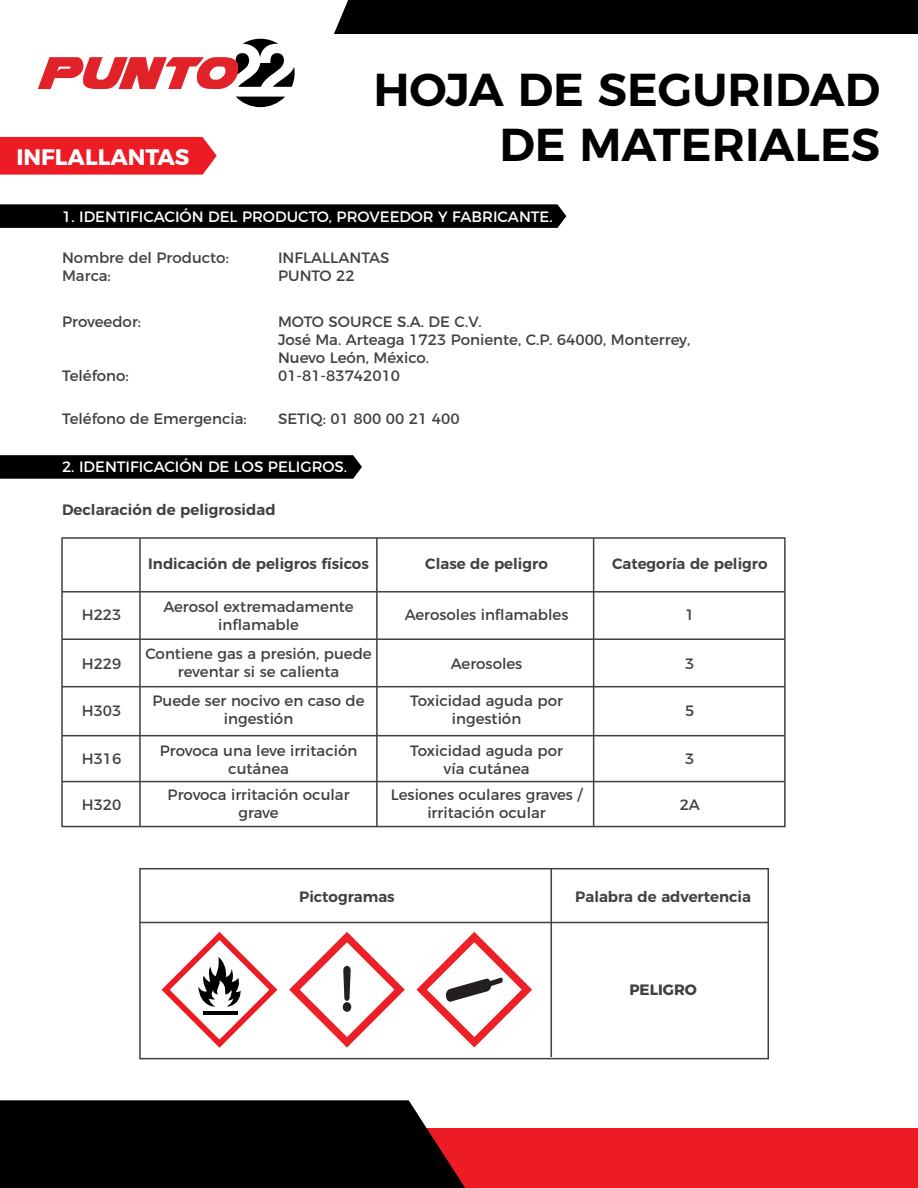
<style>
.page{position:relative;width:918px;height:1188px;background:#fff}
.page>*{position:absolute;margin:0;border:0;box-sizing:border-box;transform-origin:0 0}
.t1{font:600 46.05px "Montserrat";color:#000}
.t2{font:700 22.5px "Montserrat";color:#fff}
.t3{font:15px/18px "Montserrat";color:#414042;text-align:center}
.t4{font:600 15px "Montserrat";color:#414042}
.t5{font:15px "Montserrat";color:#fff}
.t6{font:700 15px "Montserrat";color:#414042}
</style>
<div class="page">
<svg style="left:0;top:204px;width:566px;height:24px;background:#060606"></svg>
<svg style="left:0;top:455px;width:362px;height:24px;background:#070707"></svg>
<div style="left:0;top:0;width:918px;height:34px;background:#000"></div>
<div style="left:0;top:1129px;width:918px;height:59px;background:#ed1c24"></div>
<div style="left:0;top:1100px;width:465px;height:88px;background:#000"></div>
<svg style="left:0;top:0;width:348px;height:108px"></svg>
<div style="left:0;top:137px;width:217px;height:38px;background:#ed1c24"></div>
<div style="left:61px;top:537px;width:725px;height:290px;border:2px solid #414042"></div>
<hr style="left:62px;top:591px;width:723px;height:2px;background:#414042">
<hr style="left:62px;top:638px;width:723px;height:2px;background:#414042">
<hr style="left:62px;top:686px;width:723px;height:1px;background:#414042">
<hr style="left:62px;top:735px;width:723px;height:1px;background:#414042">
<hr style="left:62px;top:781px;width:723px;height:1px;background:#414042">
<hr style="left:139px;top:538px;width:2px;height:289px;background:#414042">
<hr style="left:376px;top:538px;width:2px;height:289px;background:#414042">
<hr style="left:593px;top:538px;width:1px;height:289px;background:#414042">
<div style="left:139px;top:868px;width:630px;height:191px;border:2px solid #414042"></div>
<hr style="left:140px;top:922px;width:628px;height:1px;background:#414042">
<hr style="left:551px;top:869px;width:1px;height:188px;background:#414042">
<svg style="left:161px;top:932px;width:371px;height:116px"></svg>
<h2 class="t2" style="left:16px;top:138px;width:175px">INFLALLANTAS</h2>
<h1 class="t1" style="left:373px;top:52px;width:508px">HOJA DE SEGURIDAD</h1>
<h1 class="t1" style="left:499px;top:108px;width:382px">DE MATERIALES</h1>
<p class="t5" style="left:62px;top:204px;width:492px">1. IDENTIFICACIÓN DEL PRODUCTO, PROVEEDOR Y FABRICANTE.</p>
<p class="t3" style="left:62px;top:247px;width:168px;text-align:left">Nombre del Producto:<br>Marca:</p>
<p class="t3" style="left:278px;top:247px;width:113px;text-align:left">INFLALLANTAS<br>PUNTO 22</p>
<p class="t3" style="left:62px;top:312px;width:81px">Proveedor:</p>
<p class="t3" style="left:278px;top:312px;width:414px;text-align:left">MOTO SOURCE S.A. DE C.V.<br>José Ma. Arteaga 1723 Poniente, C.P. 64000, Monterrey,<br>Nuevo León, México.<br>01-81-83742010</p>
<p class="t3" style="left:62px;top:366px;width:68px">Teléfono:</p>
<p class="t3" style="left:62px;top:408px;width:186px">Teléfono de Emergencia:</p>
<p class="t3" style="left:278px;top:408px;width:183px">SETIQ: 01 800 00 21 400</p>
<p class="t5" style="left:62px;top:455px;width:287px">2. IDENTIFICACIÓN DE LOS PELIGROS.</p>
<p class="t4" style="left:62px;top:497px;width:215px">Declaración de peligrosidad</p>
<p class="t4" style="left:148px;top:551px;width:222px">Indicación de peligros físicos</p>
<p class="t4" style="left:425px;top:551px;width:124px">Clase de peligro</p>
<p class="t4" style="left:612px;top:551px;width:157px">Categoría de peligro</p>
<p class="t3" style="left:405px;top:604px;width:165px">Aerosoles inflamables</p>
<p class="t3" style="left:685px;top:604px;width:11px">1</p>
<p class="t3" style="left:685px;top:653px;width:11px">3</p>
<p class="t3" style="left:685px;top:701px;width:11px">5</p>
<p class="t3" style="left:685px;top:748px;width:11px">3</p>
<p class="t3" style="left:680px;top:794px;width:22px">2A</p>
<p class="t3" style="left:163px;top:596px;width:192px">Aerosol extremadamente inflamable</p>
<p class="t3" style="left:82px;top:604px;width:41px">H223</p>
<p class="t3" style="left:82px;top:653px;width:41px">H229</p>
<p class="t3" style="left:145px;top:643px;width:228px">Contiene gas a presión, puede reventar si se calienta</p>
<p class="t3" style="left:82px;top:701px;width:41px">H303</p>
<p class="t3" style="left:153px;top:690px;width:214px">Puede ser nocivo en caso de ingestión</p>
<p class="t3" style="left:82px;top:748px;width:41px">H316</p>
<p class="t3" style="left:82px;top:794px;width:41px">H320</p>
<p class="t3" style="left:451px;top:653px;width:73px">Aerosoles</p>
<p class="t3" style="left:410px;top:690px;width:154px">Toxicidad aguda por ingestión</p>
<p class="t3" style="left:410px;top:740px;width:154px">Toxicidad aguda por vía cutánea</p>
<p class="t3" style="left:391px;top:784px;width:193px">Lesiones oculares graves / irritación ocular</p>
<p class="t3" style="left:160px;top:740px;width:199px">Provoca una leve irritación cutánea</p>
<p class="t3" style="left:168px;top:784px;width:183px">Provoca irritación ocular grave</p>
<p class="t4" style="left:299px;top:884px;width:97px">Pictogramas</p>
<p class="t4" style="left:575px;top:884px;width:177px">Palabra de advertencia</p>
<p class="t6" style="left:629px;top:977px;width:69px">PELIGRO</p>
</div>
